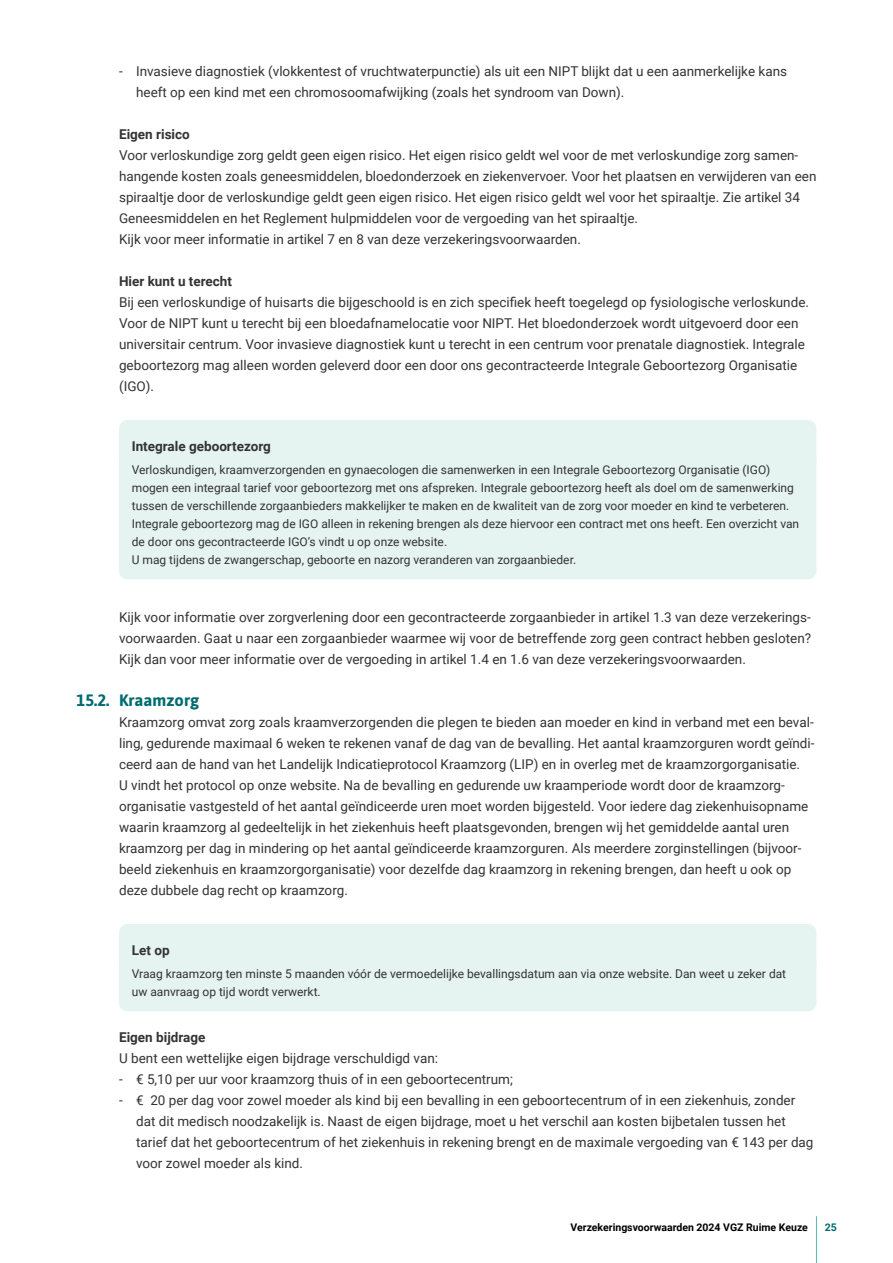
<style>
.page{position:relative;width:893px;height:1263px;background:#fff}
.page>*{position:absolute;margin:0;border:0;box-sizing:border-box;transform-origin:0 0}
.t1{font:700 16.5px "Asap";color:#006b70}
._0_plat_inspring_10m{font:13.5px/21px "Roboto";color:#333}
._0_plat_inspring_10m-2{font:13.5px "Roboto Regular 2";color:#333}
.H4_kop{font:700 13.5px "Roboto";color:#333}
.kader_boven{font:700 13.5px "Roboto";color:#333}
.kader_onder{font:12px/18px "Roboto";color:#333}
.kader_onder-2{font:12px/18px "Roboto Regular 2";color:#333}
.t2{font:700 10.5px "Roboto";color:#000}
.t3{font:700 10.5px "Roboto";color:#006b70}
.s1{font-family:"Roboto"}
.s2{font-family:"Roboto Regular 2"}
</style>
<div class="page">
<hr style="left:816px;top:1216px;width:1px;height:47px;background:#52bbb3">
<div style="left:119px;top:420px;width:697px;height:40px;background:#e5f3f1"></div>
<div style="left:119px;top:460px;width:697px;height:119px;background:#e5f3f1"></div>
<div style="left:119px;top:924px;width:697px;height:87px;background:#e5f3f1"></div>
<p class="_0_plat_inspring_10m" style="left:136px;top:60px;width:652px;text-indent:-17px">- Invasieve diagnostiek (vlokkentest of vruchtwaterpunctie) als uit een NIPT blijkt dat u een aanmerkelijke kans heeft op een kind met een chromosoomafwijking (zoals het syndroom van Down).</p>
<p class="H4_kop" style="left:119px;top:125px;width:72px">Eigen risico</p>
<p class="_0_plat_inspring_10m" style="left:119px;top:144px;width:699px">Voor verloskundige zorg geldt geen eigen risico. Het eigen risico geldt wel voor de met verloskundige zorg samen&shy;hangende kosten zoals geneesmiddelen, bloedonderzoek en ziekenvervoer. Voor het plaatsen en verwijderen van een spiraaltje door de verloskundige geldt geen eigen risico. Het eigen risico geldt wel voor het spiraaltje. Zie artikel 34<br>Geneesmiddelen en het Reglement hulpmiddelen voor de vergoeding van het spiraaltje.</p>
<p class="_0_plat_inspring_10m" style="left:119px;top:229px;width:463px">Kijk voor meer informatie in artikel 7 en 8 van deze verzekeringsvoorwaarden.</p>
<p class="H4_kop" style="left:119px;top:272px;width:114px">Hier kunt u terecht</p>
<p class="_0_plat_inspring_10m-2" style="left:119px;top:293px;width:691px">Bij een verloskundige of huisarts die bijgeschoold is en zich specifiek heeft toegelegd op fysiologische verloskunde.</p>
<p class="_0_plat_inspring_10m" style="left:119px;top:313px;width:687px">Voor de NIPT kunt u terecht bij een bloedafnamelocatie voor NIPT. Het bloedonderzoek wordt uitgevoerd door een universitair centrum. Voor invasieve diagnostiek kunt u terecht in een centrum voor prenatale diagnostiek. Integrale geboortezorg mag alleen worden geleverd door een door ons gecontracteerde Integrale Geboortezorg Organisatie (IGO).</p>
<p class="kader_boven" style="left:132px;top:437px;width:141px">Integrale geboortezorg</p>
<p class="kader_onder" style="left:132px;top:460px;width:669px">Verloskundigen, kraamverzorgenden en gynaecologen die samenwerken in een Integrale Geboortezorg Organisatie (IGO) mogen een integraal tarief voor geboortezorg met ons afspreken. Integrale geboortezorg heeft als doel om de samenwerking tussen de verschillende zorgaanbieders makkelijker te maken en de kwaliteit van de zorg voor moeder en kind te verbeteren.<br>Integrale geboortezorg mag de IGO alleen in rekening brengen als deze hiervoor een contract met ons heeft. Een overzicht van de door ons gecontracteerde IGO’s vindt u op onze website.<br>U mag tijdens de zwangerschap, geboorte en nazorg veranderen van zorgaanbieder.</p>
<p class="_0_plat_inspring_10m" style="left:119px;top:606px;width:694px;text-align:justify">Kijk voor informatie over zorgverlening door een gecontracteerde zorgaanbieder in artikel 1.3 van deze verzekerings&shy;voorwaarden. Gaat u naar een zorgaanbieder waarmee wij voor de betreffende zorg geen contract hebben gesloten?<br>Kijk dan voor meer informatie over de vergoeding in artikel 1.4 en 1.6 van deze verzekeringsvoorwaarden.</p>
<p class="t1" style="left:77px;top:689px;width:124px">15.2. Kraamzorg</p>
<p class="_0_plat_inspring_10m" style="left:119px;top:711px;width:697px">Kraamzorg omvat zorg zoals kraamverzorgenden die plegen te bieden aan moeder en kind in verband met een beval&shy;ling, gedurende maximaal 6 weken te rekenen vanaf de dag van de bevalling. Het aantal kraamzorguren wordt geïndi&shy;ceerd aan de hand van het Landelijk Indicatieprotocol Kraamzorg (LIP) en in overleg met de kraamzorgorganisatie.<br>U vindt het protocol op onze website. Na de bevalling en gedurende uw kraamperiode wordt door de kraamzorg&shy;organisatie vastgesteld of het aantal geïndiceerde uren moet worden bijgesteld. Voor iedere dag ziekenhuisopname waarin kraamzorg al gedeeltelijk in het ziekenhuis heeft plaatsgevonden, brengen wij het gemiddelde aantal uren kraamzorg per dag in mindering op het aantal geïndiceerde kraamzorguren. Als meerdere zorginstellingen (bijvoor&shy;beeld ziekenhuis en kraamzorgorganisatie) voor dezelfde dag kraamzorg in rekening brengen, dan heeft u ook op deze dubbele dag recht op kraamzorg.</p>
<p class="kader_boven" style="left:132px;top:941px;width:39px">Let op</p>
<p class="kader_onder-2" style="left:132px;top:964px;width:656px">Vraag kraamzorg ten minste 5 maanden vóór de vermoedelijke bevallingsdatum aan via onze website. Dan weet u zeker dat <span class="s1">uw aanvraag op tijd wordt verwerkt.</span></p>
<p class="H4_kop" style="left:119px;top:1028px;width:88px">Eigen bijdrage</p>
<p class="_0_plat_inspring_10m" style="left:119px;top:1047px;width:320px">U bent een wettelijke eigen bijdrage verschuldigd van:</p>
<p class="_0_plat_inspring_10m" style="left:119px;top:1068px;width:395px">- € 5,10 per uur voor kraamzorg thuis of in een geboortecentrum;</p>
<p class="_0_plat_inspring_10m" style="left:136px;top:1089px;width:679px;text-indent:-17px">- € 20 per dag voor zowel moeder als kind bij een bevalling in een geboortecentrum of in een ziekenhuis, zonder dat dit medisch noodzakelijk is. Naast de eigen bijdrage, moet u het verschil aan kosten bijbetalen tussen het <span class="s2">tarief dat het geboortecentrum of het ziekenhuis in rekening brengt en de maximale vergoeding van € 143 per dag </span>voor zowel moeder als kind.</p>
<p class="t2" style="left:571px;top:1220px;width:239px">Verzekeringsvoorwaarden 2024 VGZ Ruime Keuze</p>
<p class="t3" style="left:825px;top:1220px;width:14px">25</p>
</div>
